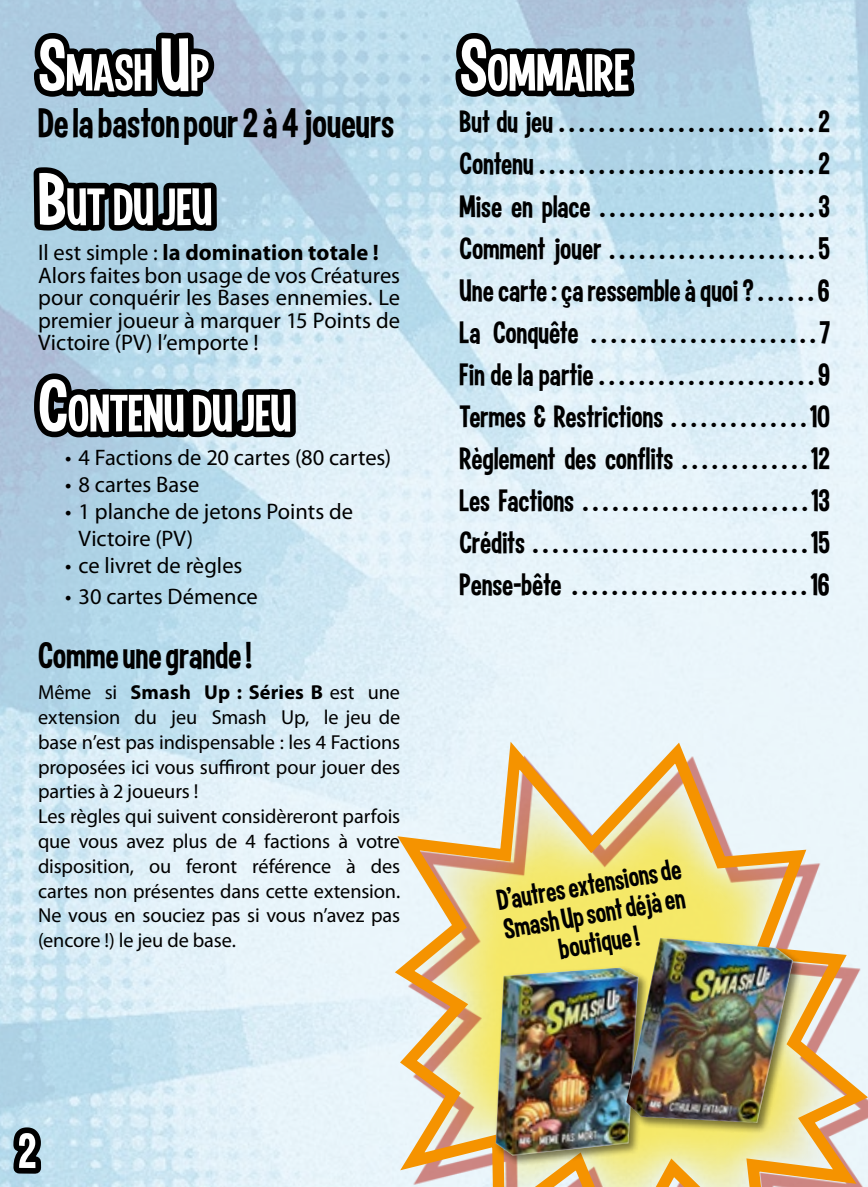
<style>
.page{position:relative;width:868px;height:1187px;background:#fff}
.page>*{position:absolute;margin:0;border:0;box-sizing:border-box;transform-origin:0 0}
.t1{font:56.7px "Curse Casual JVE";letter-spacing:-.005em;color:#fff}
.t2{font:54px "Curse Casual JVE";color:#fff}
.t3{font:45px "Curse Casual JVE";color:#000}
.t4{font:40.5px "Curse Casual JVE";color:#000}
.t5{font:33.75px/42.1px "Curse Casual JVE";color:#000;text-align:justify}
.t6{font:31.5px/29.2px "Curse Casual JVE";color:#000;text-align:center}
.t7{font:22.5px/22.5px "Myriad Pro";color:#000}
.t8{font:20.25px/24.8px "Myriad Pro";letter-spacing:-.005em;color:#000}
.s1{font-size:81px}
.s2{font-weight:700}
</style>
<div class="page">
<img style="left:0;top:0;width:867px;height:1186px">
<svg style="left:385px;top:732px;width:482px;height:454px"></svg>
<svg style="left:5px;top:765px;width:21px;height:414px"></svg>
<div style="left:493px;top:965px;width:156px;height:201px;background:#000;opacity:.5"></div>
<img style="left:495px;top:967px;width:143px;height:188px">
<div style="left:624px;top:936px;width:179px;height:197px;background:#000;opacity:.5"></div>
<img style="left:626px;top:937px;width:167px;height:185px">
<svg style="left:26px;top:0;width:196px;height:122px"></svg>
<svg style="left:18px;top:158px;width:204px;height:82px"></svg>
<svg style="left:26px;top:365px;width:55px;height:821px"></svg>
<svg style="left:54px;top:351px;width:247px;height:129px"></svg>
<svg style="left:448px;top:0;width:192px;height:122px"></svg>
<h1 class="t1" style="left:38px;top:43px;width:174px"><span class="s1">S</span>MASH <span class="s1">U</span>P</h1>
<h3 class="t3" style="left:38px;top:100px;width:358px">De la baston pour 2 à 4 joueurs</h3>
<h1 class="t1" style="left:38px;top:177px;width:174px"><span class="s1">B</span>UTDU JEU</h1>
<p class="t7" style="left:38px;top:241px;width:363px">Il est simple : <span class="s2">la domination totale !<br></span>Alors faites bon usage de vos Créatures pour conquérir les Bases ennemies. Le premier joueur à marquer 15 Points de Victoire (PV) l’emporte !</p>
<h1 class="t1" style="left:38px;top:384px;width:253px"><span class="s1">C</span>ONTENU DU JEU</h1>
<p class="t7" style="left:65px;top:445px;width:327px">• 4 Factions de 20 cartes (80 cartes)</p>
<p class="t7" style="left:65px;top:472px;width:136px">• 8 cartes Base</p>
<p class="t7" style="left:79px;top:497px;width:276px;line-height:27px;text-indent:-13px">• 1 planche de jetons Points de<br>Victoire (PV)</p>
<p class="t7" style="left:65px;top:553px;width:179px">• ce livret de règles</p>
<p class="t7" style="left:65px;top:585px;width:194px">• 30 cartes Démence</p>
<p class="t4" style="left:38px;top:634px;width:215px">Comme une grande!</p>
<p class="t8" style="left:38px;top:680px;width:363px">Même si <span class="s2">Smash Up : Séries B</span> est une extension du jeu Smash Up, le jeu de base n’est pas indispensable : les 4 Factions proposées ici vous suffiront pour jouer des parties à 2 joueurs !<br>Les règles qui suivent considèreront parfois que vous avez plus de 4 factions à votre disposition, ou feront référence à des cartes non présentes dans cette extension.<br>Ne vous en souciez pas si vous n’avez pas (encore !) le jeu de base.</p>
<h1 class="t1" style="left:459px;top:43px;width:172px"><span class="s1">S</span>OMMAIRE</h1>
<p class="t5" style="left:459px;top:101px;width:372px">But du jeu ..........................2<br>Contenu ............................2<br>Mise en place ......................3<br>Comment jouer .....................5<br>Une carte : ça ressemble à quoi ? . . . . . . 6<br>La Conquête .......................7<br>Fin de la partie ......................9<br>Termes &amp; Restrictions . . . . . . . . . . . . . .10<br>Règlement des conflits . . . . . . . . . . . . .12<br>Les Factions .......................13<br>Crédits ............................15<br>Pense-bête ........................16</p>
<p class="t6" style="left:494px;top:886px;width:188px;rotate:-10deg">D’autres extensions de<br>Smash Up sont déjà en boutique!</p>
<h2 class="t2" style="left:18px;top:1122px;width:20px">2</h2>
</div>
